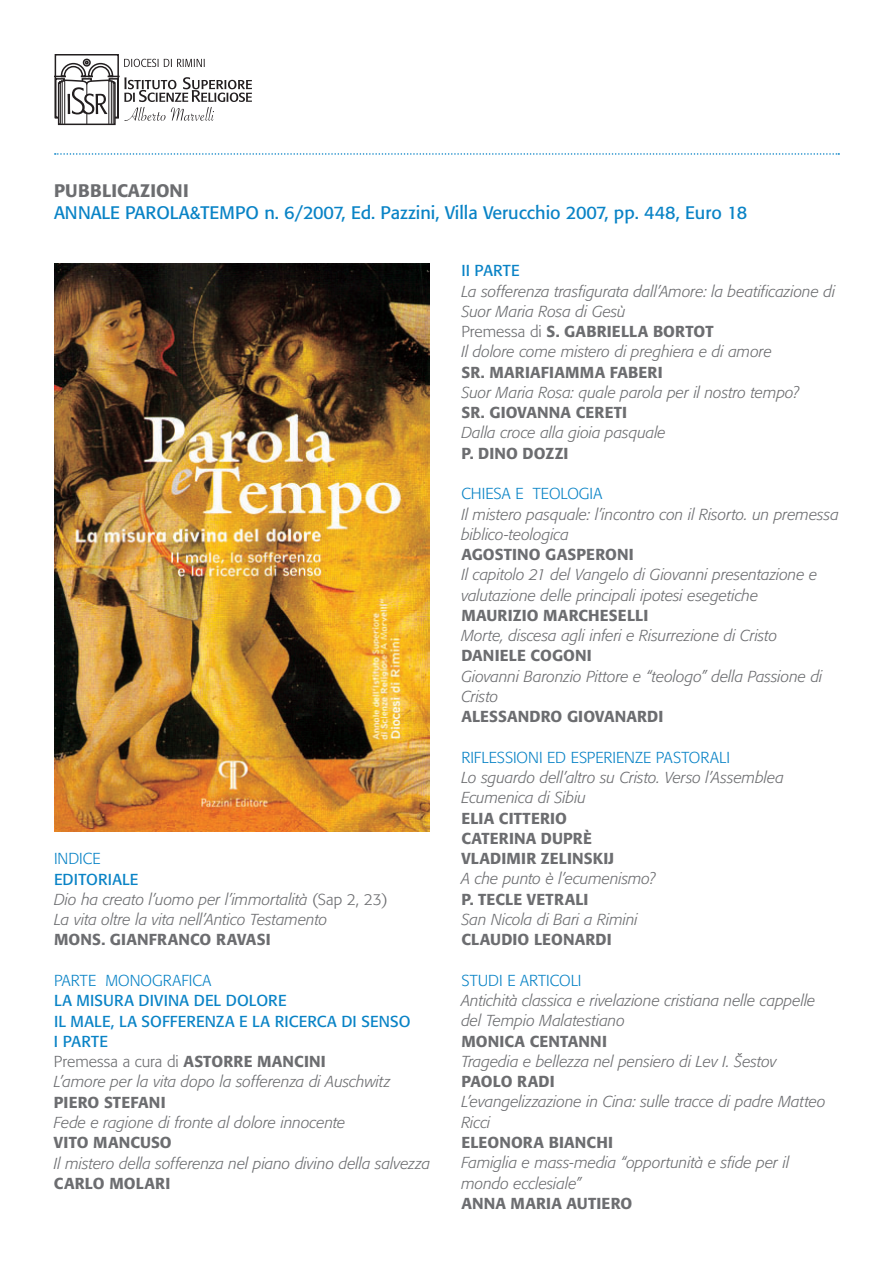
<style>
.page{position:relative;width:893px;height:1263px;background:#fff}
.page>*{position:absolute;margin:0;border:0;box-sizing:border-box;transform-origin:0 0}
.t1{font:18px "Formata";color:#0983c6}
.t2{font:500 18px "Formata";color:#6c6d70}
.t3{font:italic 300 15.75px/20.2px "Formata";color:#6c6d70}
.t4{font:500 15.75px/20.2px "Formata";letter-spacing:.01em;color:#6c6d70}
.t5{font:15.75px/20.2px "Formata";letter-spacing:.015em;color:#0983c6}
.t6{font:300 15.75px "Formata";letter-spacing:.005em;color:#0983c6}
.s1{font-weight:400;font-style:normal;color:#0983c6}
.s2{font-style:normal}
.s3{font-weight:300;color:#6c6d70}
.s4{font-weight:500;color:#6c6d70}
.s5{font-weight:300;font-style:italic;color:#6c6d70}
.s6{font-weight:500;font-style:normal}
</style>
<div class="page">
<svg style="left:55px;top:153px;width:784px;height:2px"></svg>
<svg style="left:54px;top:54px;width:198px;height:72px"></svg>
<img style="left:54px;top:264px;width:375px;height:567px">
<p class="t2" style="left:54px;top:180px;width:23px">PUBBLICAZIONI</p>
<p class="t1" style="left:54px;top:201px;width:13px">ANNAL</p>
<p class="t1" style="left:110px;top:201px;width:37px">E PAROLA</p>
<p class="t1" style="left:190px;top:201px;width:559px">&amp;TEMPO N. 6/2007, ED. PAZZINI, VILLA VERUCCHIO 2007, PP. 448, EURO 18</p>
<p class="t6" style="left:54px;top:849px;width:48px">Indice</p>
<p class="t3" style="left:54px;top:869px;width:335px"><span class="s1">EDITORIALE<br></span>Dio ha creato l’uomo per l’immortalità <span class="s2">(Sap 2, 23)<br></span>La vita oltre la vita nell’Antico Testamento</p>
<p class="t4" style="left:54px;top:929px;width:218px">MONS. GIANFRANCO RAVASI</p>
<p class="t6" style="left:54px;top:971px;width:159px">PARTE MONOGRAFICA</p>
<p class="t5" style="left:54px;top:990px;width:358px">LA MISURA DIVINA DEL DOLORE<br>IL MALE, LA SOFFERENZA E LA RICERCA DI SENSO<br>I PARTE<br><span class="s3">Premessa a cura di</span> <span class="s4">ASTORRE MANCINI<br></span><span class="s5">L’amore per la vita dopo la sofferenza di Auschwitz</span></p>
<p class="t4" style="left:54px;top:1092px;width:113px">PIERO STEFANI</p>
<p class="t3" style="left:54px;top:1112px;width:293px">Fede e ragione di fronte al dolore innocente</p>
<p class="t4" style="left:54px;top:1132px;width:119px">VITO MANCUSO</p>
<p class="t3" style="left:54px;top:1153px;width:378px">Il mistero della sofferenza nel piano divino della salvezza</p>
<p class="t4" style="left:54px;top:1173px;width:118px">CARLO MOLARI</p>
<p class="t5" style="left:461px;top:260px;width:58px">II PARTE</p>
<p class="t3" style="left:461px;top:281px;width:376px">La sofferenza trasfigurata dall’Amore: la beatificazione di Suor Maria Rosa di Gesù<br><span class="s2">Premessa di</span> <span class="s6">S. GABRIELLA BORTOT<br></span>Il dolore come mistero di preghiera e di amore</p>
<p class="t4" style="left:461px;top:362px;width:203px">SR. MARIAFIAMMA FABERI</p>
<p class="t3" style="left:461px;top:382px;width:339px">Suor Maria Rosa: quale parola per il nostro tempo?</p>
<p class="t4" style="left:461px;top:402px;width:167px">SR. GIOVANNA CERETI</p>
<p class="t3" style="left:461px;top:423px;width:206px">Dalla croce alla gioia pasquale</p>
<p class="t4" style="left:461px;top:443px;width:109px">P. DINO DOZZI</p>
<p class="t6" style="left:461px;top:484px;width:142px">CHIESA E TEOLOGIA</p>
<p class="t3" style="left:461px;top:504px;width:379px">Il mistero pasquale: l’incontro con il Risorto. un premessa biblico-teologica</p>
<p class="t4" style="left:461px;top:544px;width:174px">AGOSTINO GASPERONI</p>
<p class="t3" style="left:461px;top:565px;width:358px">Il capitolo 21 del Vangelo di Giovanni presentazione e valutazione delle principali ipotesi esegetiche</p>
<p class="t4" style="left:461px;top:605px;width:189px">MAURIZIO MARCHESELLI</p>
<p class="t3" style="left:461px;top:626px;width:317px">Morte, discesa agli inferi e Risurrezione di Cristo</p>
<p class="t4" style="left:461px;top:646px;width:132px">DANIELE COGONI</p>
<p class="t3" style="left:461px;top:666px;width:363px">Giovanni Baronzio Pittore e “teologo” della Passione di<br>Cristo</p>
<p class="t4" style="left:461px;top:706px;width:204px">ALESSANDRO GIOVANARDI</p>
<p class="t6" style="left:461px;top:748px;width:270px">RIFLESSIONI ED ESPERIENZE PASTORALI</p>
<p class="t3" style="left:461px;top:767px;width:324px">Lo sguardo dell’altro su Cristo. Verso l’Assemblea<br>Ecumenica di Sibiu</p>
<p class="t4" style="left:461px;top:808px;width:154px">ELIA CITTERIO<br>CATERINA DUPRÈ<br>VLADIMIR ZELINSKIJ</p>
<p class="t3" style="left:461px;top:869px;width:196px">A che punto è l’ecumenismo?</p>
<p class="t4" style="left:461px;top:889px;width:129px">P. TECLE VETRALI</p>
<p class="t3" style="left:461px;top:909px;width:178px">San Nicola di Bari a Rimini</p>
<p class="t4" style="left:461px;top:929px;width:152px">CLAUDIO LEONARDI</p>
<p class="t6" style="left:461px;top:971px;width:122px">STUDI E ARTICOLI</p>
<p class="t3" style="left:461px;top:990px;width:356px">Antichità classica e rivelazione cristiana nelle cappelle del Tempio Malatestiano</p>
<p class="t4" style="left:461px;top:1031px;width:147px">MONICA CENTANNI</p>
<p class="t3" style="left:461px;top:1051px;width:317px">Tragedia e bellezza nel pensiero di Lev I. Šestov</p>
<p class="t4" style="left:461px;top:1071px;width:95px">PAOLO RADI</p>
<p class="t3" style="left:461px;top:1092px;width:366px">L’evangelizzazione in Cina: sulle tracce di padre Matteo<br>Ricci</p>
<p class="t4" style="left:461px;top:1132px;width:153px">ELEONORA BIANCHI</p>
<p class="t3" style="left:461px;top:1153px;width:329px">Famiglia e mass-media “opportunità e sfide per il mondo ecclesiale”</p>
<p class="t4" style="left:461px;top:1193px;width:172px">ANNA MARIA AUTIERO</p>
</div>
